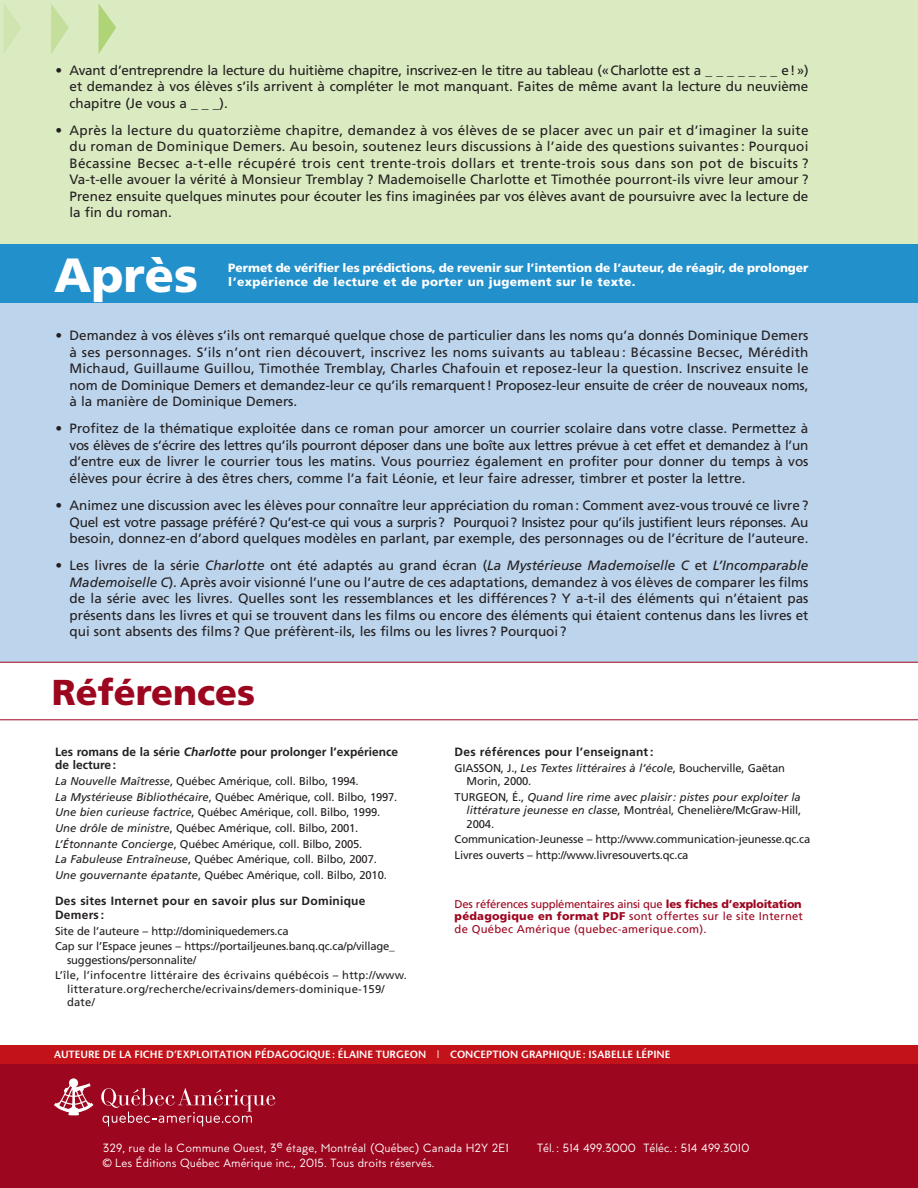
<style>
.page{position:relative;width:918px;height:1188px;background:#fff}
.page>*{position:absolute;margin:0;border:0;box-sizing:border-box;transform-origin:0 0}
.t1{font:900 48px "Frutiger";color:#fff}
.t2{font:900 36px "Frutiger";color:#9d061f}
.TexteCourantF{font:13.5px/16.5px "Frutiger";color:#231f20;text-align:justify}
.t3{font:12px "MTT Milano";letter-spacing:.005em;color:#fff}
.t4{font:900 12px/14.4px "Frutiger";letter-spacing:-.005em;color:#fff}
.Reference_SousTitreF{font:700 12px/13.5px "Frutiger";letter-spacing:.02em;color:#231f20}
.Reference_SousTitreF-2{font:700 12px/13.5px "Frutiger";color:#231f20}
.ReferenceTexteF{font:11.25px/13.5px "Frutiger";letter-spacing:-.015em;color:#231f20}
.Reference_SupF{font:11.25px/12.8px "Frutiger";letter-spacing:.02em;color:#9d061f;text-align:justify}
.ReferenceTexteF-2{font:11.25px/13.5px "Frutiger";letter-spacing:.02em;color:#231f20}
.ReferenceTexteF-3{font:italic 11.25px/13.5px "Frutiger";color:#231f20;text-align:justify}
.t5{font:600 10.5px "Stone Sans";color:#fff}
.s1{font-style:italic}
.s2{font-style:normal}
.s3{font-weight:900}
</style>
<div class="page">
<div style="left:0;top:0;width:918px;height:407px;background:#daeac1"></div>
<div style="left:0;top:255px;width:918px;height:445px;background:#bcd4ec"></div>
<svg style="left:4px;top:4px;width:17px;height:49px"></svg>
<svg style="left:51px;top:4px;width:18px;height:50px"></svg>
<svg style="left:99px;top:4px;width:17px;height:49px"></svg>
<div style="left:0;top:244px;width:918px;height:58px;background:#2290cb"></div>
<div style="left:0;top:1054px;width:918px;height:134px;background:#9d061f"></div>
<div style="left:0;top:1045px;width:918px;height:18px;background:#c4121a"></div>
<svg style="left:54px;top:1078px;width:39px;height:37px"></svg>
<svg style="left:101px;top:1088px;width:174px;height:38px"></svg>
<div style="left:0;top:662px;width:918px;height:58px;background:#fff"></div>
<p class="TexteCourantF" style="left:70px;top:62px;width:740px;text-indent:-14px">• Avant d’entreprendre la lecture du huitième chapitre, inscrivez-en le titre au tableau («Charlotte est a _ _ _ _ _ _ _ e!») et demandez à vos élèves s’ils arrivent à compléter le mot manquant. Faites de même avant la lecture du neuvième chapitre (Je vous a _ _ _).</p>
<p class="TexteCourantF" style="left:70px;top:122px;width:741px;text-indent:-14px">• Après la lecture du quatorzième chapitre, demandez à vos élèves de se placer avec un pair et d’imaginer la suite du roman de Dominique Demers. Au besoin, soutenez leurs discussions à l’aide des questions suivantes: Pourquoi Bécassine Becsec a-t-elle récupéré trois cent trente-trois dollars et trente-trois sous dans son pot de biscuits ?<br>Va-t-elle avouer la vérité à Monsieur Tremblay ? Mademoiselle Charlotte et Timothée pourront-ils vivre leur amour ?<br>Prenez ensuite quelques minutes pour écouter les fins imaginées par vos élèves avant de poursuivre avec la lecture de la fin du roman.</p>
<p class="t1" style="left:54px;top:246px;width:146px">Après</p>
<p class="t4" style="left:228px;top:260px;width:582px">Permet de vérifier les prédictions, de revenir sur l’intention de l’auteur, de réagir, de prolonger l’expérience de lecture et de porter un jugement sur le texte.</p>
<p class="TexteCourantF" style="left:70px;top:327px;width:741px;text-indent:-14px">• Demandez à vos élèves s’ils ont remarqué quelque chose de particulier dans les noms qu’a donnés Dominique Demers à ses personnages. S’ils n’ont rien découvert, inscrivez les noms suivants au tableau : Bécassine Becsec, Mérédith Michaud, Guillaume Guillou, Timothée Tremblay, Charles Chafouin et reposez-leur la question. Inscrivez ensuite le nom de Dominique Demers et demandez-leur ce qu’ils remarquent! Proposez-leur ensuite de créer de nouveaux noms, à la manière de Dominique Demers.</p>
<p class="TexteCourantF" style="left:70px;top:420px;width:741px;text-indent:-14px">• Profitez de la thématique exploitée dans ce roman pour amorcer un courrier scolaire dans votre classe. Permettez à vos élèves de s’écrire des lettres qu’ils pourront déposer dans une boîte aux lettres prévue à cet effet et demandez à l’un d’entre eux de livrer le courrier tous les matins. Vous pourriez également en profiter pour donner du temps à vos élèves pour écrire à des êtres chers, comme l’a fait Léonie, et leur faire adresser, timbrer et poster la lettre.</p>
<p class="TexteCourantF" style="left:70px;top:497px;width:740px;text-indent:-14px">• Animez une discussion avec les élèves pour connaître leur appréciation du roman: Comment avez-vous trouvé ce livre?<br>Quel est votre passage préféré? Qu’est-ce qui vous a surpris? Pourquoi? Insistez pour qu’ils justifient leurs réponses. Au besoin, donnez-en d’abord quelques modèles en parlant, par exemple, des personnages ou de l’écriture de l’auteure.</p>
<p class="TexteCourantF" style="left:70px;top:557px;width:740px;text-indent:-14px">• Les livres de la série <span class="s1">Charlotte</span> ont été adaptés au grand écran (<span class="s1">La Mystérieuse Mademoiselle C</span> et <span class="s1">L’Incomparable Mademoiselle C</span>). Après avoir visionné l’une ou l’autre de ces adaptations, demandez à vos élèves de comparer les films de la série avec les livres. Quelles sont les ressemblances et les différences? Y a-t-il des éléments qui n’étaient pas présents dans les livres et qui se trouvent dans les films ou encore des éléments qui étaient contenus dans les livres et qui sont absents des films? Que préfèrent-ils, les films ou les livres? Pourquoi ?</p>
<p class="t2" style="left:52px;top:671px;width:205px">Références</p>
<p class="Reference_SousTitreF-2" style="left:55px;top:745px;width:344px">Les romans de la série <span class="s1">Charlotte</span> pour prolonger l’expérience de lecture:</p>
<p class="ReferenceTexteF" style="left:55px;top:774px;width:305px"><span class="s1">La Nouvelle Maîtresse</span>, Québec Amérique, coll. Bilbo, 1994.</p>
<p class="ReferenceTexteF" style="left:55px;top:790px;width:344px"><span class="s1">La Mystérieuse Bibliothécaire</span>, Québec Amérique, coll. Bilbo, 1997.</p>
<p class="ReferenceTexteF" style="left:55px;top:806px;width:327px"><span class="s1">Une bien curieuse factrice</span>, Québec Amérique, coll. Bilbo, 1999.</p>
<p class="ReferenceTexteF" style="left:55px;top:821px;width:305px"><span class="s1">Une drôle de ministre</span>, Québec Amérique, coll. Bilbo, 2001.</p>
<p class="ReferenceTexteF" style="left:55px;top:837px;width:309px"><span class="s1">L’Étonnante Concierge</span>, Québec Amérique, coll. Bilbo, 2005.</p>
<p class="ReferenceTexteF" style="left:55px;top:853px;width:323px"><span class="s1">La Fabuleuse Entraîneuse</span>, Québec Amérique, coll. Bilbo, 2007.</p>
<p class="ReferenceTexteF" style="left:55px;top:868px;width:333px"><span class="s1">Une gouvernante épatante</span>, Québec Amérique, coll. Bilbo, 2010.</p>
<p class="Reference_SousTitreF" style="left:55px;top:894px;width:312px">Des sites Internet pour en savoir plus sur Dominique<br>Demers :</p>
<p class="ReferenceTexteF" style="left:55px;top:924px;width:235px">Site de l’auteure <span class="s1">–</span> http://dominiquedemers.ca</p>
<p class="ReferenceTexteF" style="left:67px;top:940px;width:329px;text-indent:-12px">Cap sur l’Espace jeunes <span class="s1">–</span> https://portailjeunes.banq.qc.ca/p/village_ suggestions/personnalite/</p>
<p class="ReferenceTexteF-2" style="left:67px;top:969px;width:341px;text-indent:-12px">L’île, l’infocentre littéraire des écrivains québécois <span class="s1">–</span> http://www. litterature.org/recherche/ecrivains/demers-dominique-159/ date/</p>
<p class="Reference_SousTitreF" style="left:455px;top:745px;width:200px">Des références pour l’enseignant:</p>
<p class="ReferenceTexteF" style="left:467px;top:761px;width:320px;text-indent:-12px">GIASSON, J., <span class="s1">Les Textes littéraires à l’école</span>, Boucherville, Gaëtan<br>Morin, 2000.</p>
<p class="ReferenceTexteF-3" style="left:467px;top:790px;width:336px;text-indent:-12px"><span class="s2">TURGEON, É.,</span> Quand lire rime avec plaisir: pistes pour exploiter la littérature jeunesse en classe<span class="s2">, Montréal, Chenelière/McGraw-Hill, 2004.</span></p>
<p class="ReferenceTexteF" style="left:455px;top:833px;width:357px">Communication-Jeunesse – http://www.communication-jeunesse.qc.ca</p>
<p class="ReferenceTexteF" style="left:455px;top:848px;width:235px">Livres ouverts – http://www.livresouverts.qc.ca</p>
<p class="Reference_SupF" style="left:455px;top:897px;width:350px">Des références supplémentaires ainsi que <span class="s3">les fiches d’exploitation pédagogique en format PDF</span> sont offertes sur le site Internet de Québec Amérique (quebec-amerique.com).</p>
<p class="t5" style="left:54px;top:1047px;width:618px">AUTEURE DE LA FICHE D’EXPLOITATION PÉDAGOGIQUE: ÉLAINE TURGEON | CONCEPTION GRAPHIQUE: ISABELLE LÉPINE</p>
<p class="t3" style="left:103px;top:1141px;width:408px">329, rue de la Commune Ouest, 3e étage, Montréal (Québec) Canada H2Y 2E1</p>
<p class="t3" style="left:537px;top:1141px;width:214px">Tél. : 514 499.3000 Téléc. : 514 499.3010</p>
<p class="t3" style="left:103px;top:1156px;width:333px">© Les Éditions Québec Amérique inc., 2015. Tous droits réservés.</p>
</div>
